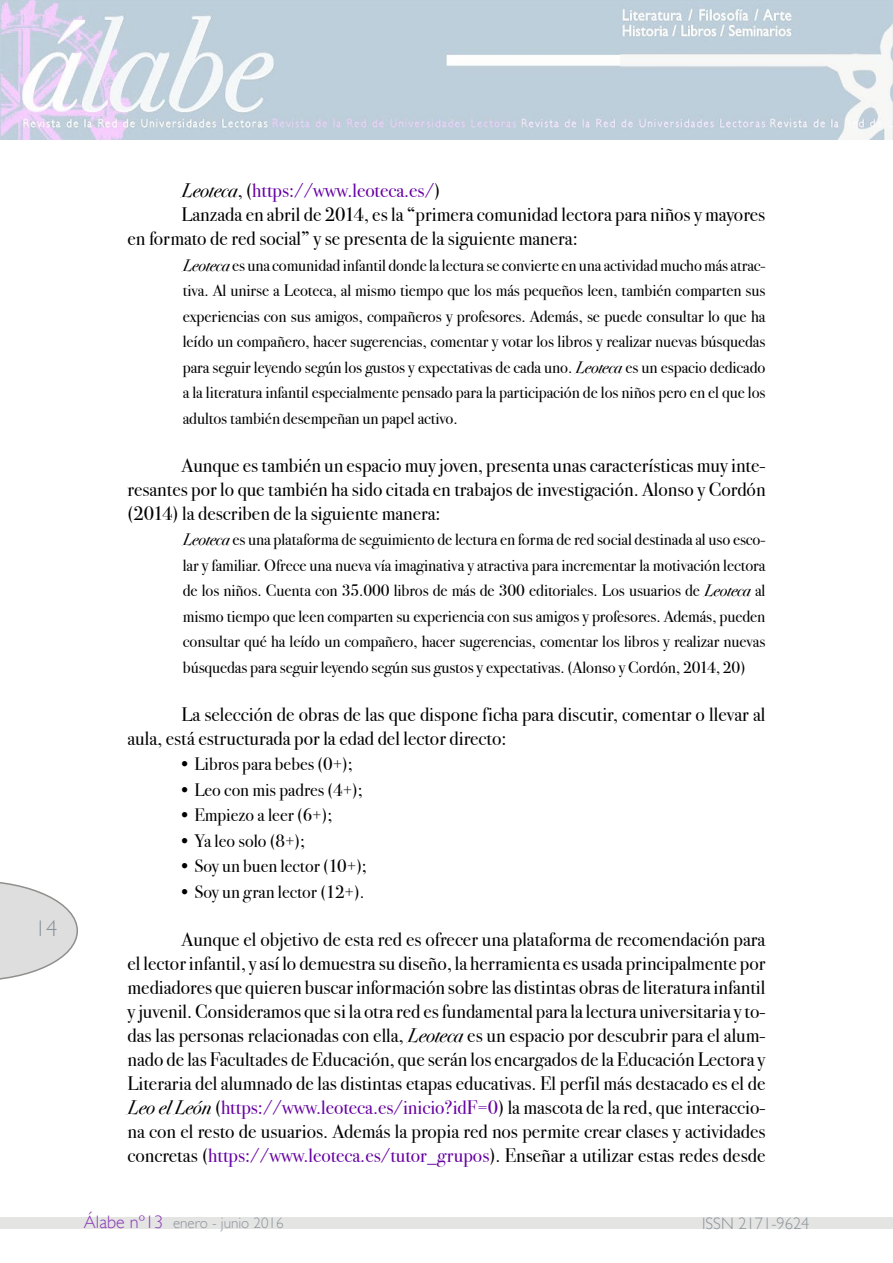
<style>
.page{position:relative;width:893px;height:1263px;background:#fff}
.page>*{position:absolute;margin:0;border:0;box-sizing:border-box;transform-origin:0 0}
.t1{font:300 22.5px "Gill Sans";color:#8a949d}
.t2{font:19.5px/24px "Bodoni Svty Two ITCTT Book";color:#000;text-align:justify}
.t3{font:19.5px "Bodoni Svty Two ITCTT Book";color:#6600a1}
.t4{font:18px "Bodoni Svty Two ITCTT Book";color:#000}
.t5{font:16.5px/25.5px "Bodoni Svty Two ITCTT Book";letter-spacing:-.005em;color:#000;text-align:justify}
.t6{font:300 16.5px "Gill Sans";color:#8c959c}
.t7{font:300 15px "Gill Sans";color:#8c959c}
.s1{font-family:"Bodoni Svty Two ITCTT Book Ita";color:#000}
.s2{color:#000}
.s3{font-family:"Bodoni Svty Two ITCTT Book Ita"}
.s4{color:#6600a1}
.s5{font-size:18px;color:#893ab6}
</style>
<div class="page">
<svg style="left:0;top:882px;width:78px;height:98px"></svg>
<div style="left:0;top:1218px;width:893px;height:11px;background:#e4e4e3"></div>
<img style="left:0;top:0;width:893px;height:139px">
<p class="t1" style="left:35px;top:915px;width:24px">14</p>
<p class="t3" style="left:182px;top:179px;width:260px"><span class="s1">Leoteca</span><span class="s2">, (</span>https://www.leoteca.es/<span class="s2">)</span></p>
<p class="t2" style="left:182px;top:203px;width:585px">Lanzada en abril de 2014, es la “primera comunidad lectora para niños y mayores</p>
<p class="t2" style="left:128px;top:227px;width:452px">en formato de red social” y se presenta de la siguiente manera:</p>
<p class="t5" style="left:183px;top:252px;width:584px"><span class="s3">Leoteca</span> es una comunidad infantil donde la lectura se convierte en una actividad mucho más atrac&shy;tiva. Al unirse a Leoteca, al mismo tiempo que los más pequeños leen, también comparten sus experiencias con sus amigos, compañeros y profesores. Además, se puede consultar lo que ha leído un compañero, hacer sugerencias, comentar y votar los libros y realizar nuevas búsquedas para seguir leyendo según los gustos y expectativas de cada uno. <span class="s3">Leoteca</span> es un espacio dedicado a la literatura infantil especialmente pensado para la participación de los niños pero en el que los adultos también desempeñan un papel activo.</p>
<p class="t2" style="left:128px;top:453px;width:639px;text-indent:54px">Aunque es también un espacio muy joven, presenta unas características muy inte&shy;resantes por lo que también ha sido citada en trabajos de investigación. Alonso y Cordón (2014) la describen de la siguiente manera:</p>
<p class="t5" style="left:183px;top:527px;width:584px"><span class="s3">Leoteca</span> es una plataforma de seguimiento de lectura en forma de red social destinada al uso esco&shy;lar y familiar. Ofrece una nueva vía imaginativa y atractiva para incrementar la motivación lectora de los niños. Cuenta con 35.000 libros de más de 300 editoriales. Los usuarios de <span class="s3">Leoteca</span> al mismo tiempo que leen comparten su experiencia con sus amigos y profesores. Además, pueden consultar qué ha leído un compañero, hacer sugerencias, comentar los libros y realizar nuevas búsquedas para seguir leyendo según sus gustos y expectativas. (Alonso y Cordón, 2014, 20)</p>
<p class="t2" style="left:128px;top:702px;width:639px;text-indent:54px">La selección de obras de las que dispone ficha para discutir, comentar o llevar al aula, está estructurada por la edad del lector directo:</p>
<p class="t4" style="left:179px;top:753px;width:175px">• Libros para bebes (0+);</p>
<p class="t4" style="left:179px;top:779px;width:185px">• Leo con mis padres (4+);</p>
<p class="t4" style="left:179px;top:804px;width:155px">• Empiezo a leer (6+);</p>
<p class="t4" style="left:179px;top:830px;width:128px">• Ya leo solo (8+);</p>
<p class="t4" style="left:179px;top:855px;width:189px">• Soy un buen lector (10+);</p>
<p class="t4" style="left:179px;top:881px;width:187px">• Soy un gran lector (12+).</p>
<p class="t2" style="left:128px;top:927px;width:639px;text-indent:54px">Aunque el objetivo de esta red es ofrecer una plataforma de recomendación para el lector infantil, y así lo demuestra su diseño, la herramienta es usada principalmente por mediadores que quieren buscar información sobre las distintas obras de literatura infantil y juvenil. Consideramos que si la otra red es fundamental para la lectura universitaria y to&shy;das las personas relacionadas con ella, <span class="s3">Leoteca</span> es un espacio por descubrir para el alum&shy;nado de las Facultades de Educación, que serán los encargados de la Educación Lectora y Literaria del alumnado de las distintas etapas educativas. El perfil más destacado es el de <span class="s3">Leo el León</span> (<span class="s4">https://www.leoteca.es/inicio?idF=0</span>) la mascota de la red, que interaccio&shy;na con el resto de usuarios. Además la propia red nos permite crear clases y actividades concretas (<span class="s4">https://www.leoteca.es/tutor_grupos</span>). Enseñar a utilizar estas redes desde</p>
<p class="t7" style="left:84px;top:1214px;width:201px"><span class="s5">Álabe nº13</span> enero - junio 2016</p>
<p class="t6" style="left:702px;top:1214px;width:109px">ISSN 2171-9624</p>
</div>
